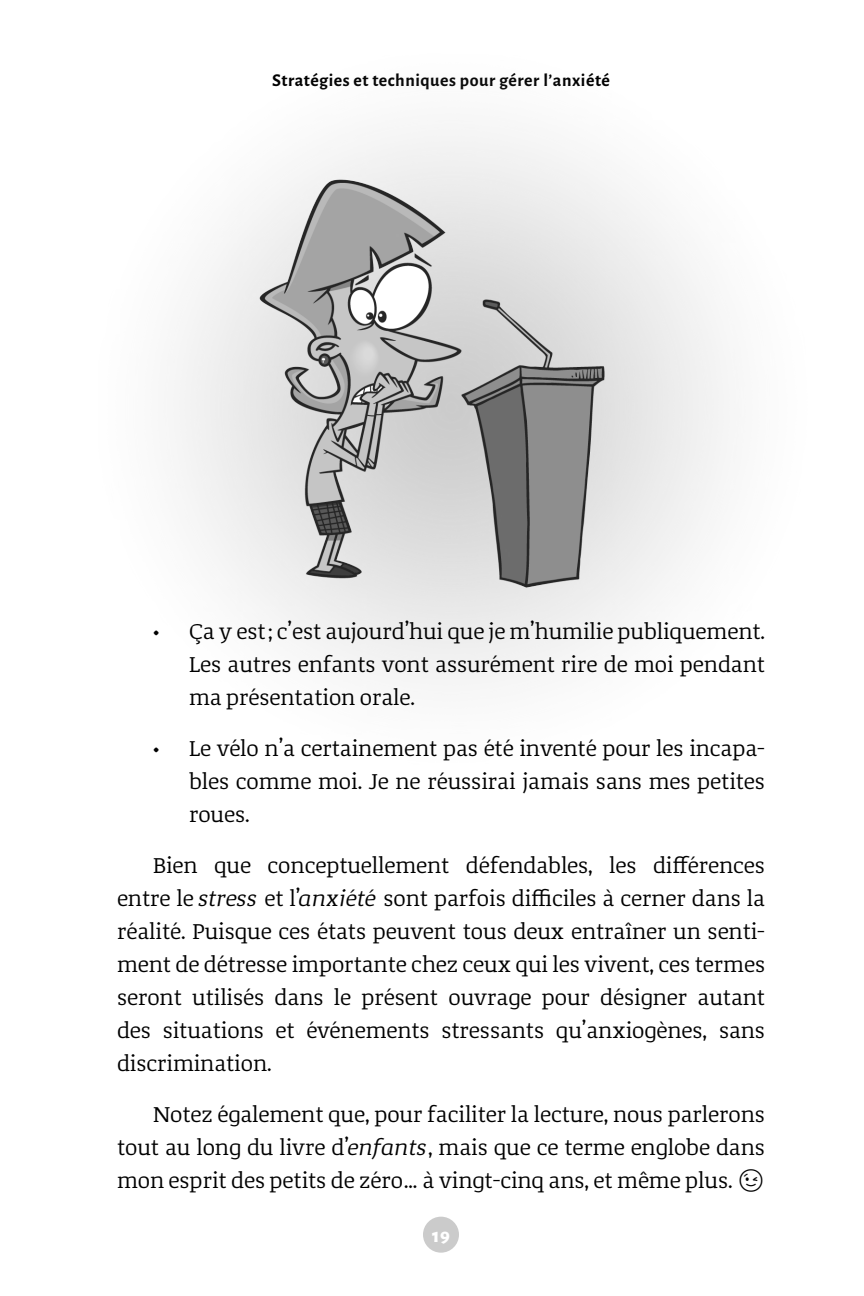
<style>
.page{position:relative;width:864px;height:1296px;background:#fff}
.page>*{position:absolute;margin:0;border:0;box-sizing:border-box;transform-origin:0 0}
.Anxiété_texte_courant{font:22px/33px "Corpo Serif";color:#000;text-align:justify}
.t1{font:800 20px "Alegreya Sans";color:#fff}
.t2{font:700 18px "Alegreya Sans";letter-spacing:.03em;color:#000}
.s1{font-style:italic}
</style>
<div class="page">
<div style="left:423px;top:1217px;width:36px;height:36px;background:#cbcbcb;border-radius:50%"></div>
<img style="left:179px;top:135px;width:545px;height:545px">
<p class="t2" style="left:272px;top:67px;width:340px">Stratégies et techniques pour gérer l’anxiété</p>
<p class="Anxiété_texte_courant" style="left:189px;top:616px;width:578px;text-indent:-36px">• Ça y est; c’est aujourd’hui que je m’humilie publiquement.<br>Les autres enfants vont assurément rire de moi pendant ma présentation orale.</p>
<p class="Anxiété_texte_courant" style="left:189px;top:733px;width:578px;text-indent:-36px">• Le vélo n’a certainement pas été inventé pour les incapa&shy;bles comme moi. Je ne réussirai jamais sans mes petites roues.</p>
<p class="Anxiété_texte_courant" style="left:117px;top:850px;width:650px;text-indent:36px">Bien que conceptuellement défendables, les différences entre le <span class="s1">stress</span> et l’<span class="s1">anxiété</span> sont parfois difficiles à cerner dans la réalité. Puisque ces états peuvent tous deux entraîner un senti&shy;ment de détresse importante chez ceux qui les vivent, ces termes seront utilisés dans le présent ouvrage pour désigner autant des situations et événements stressants qu’anxiogènes, sans discrimination.</p>
<p class="Anxiété_texte_courant" style="left:117px;top:1099px;width:649px;text-indent:36px">Notez également que, pour faciliter la lecture, nous parlerons tout au long du livre d’<span class="s1">enfants</span>, mais que ce terme englobe dans mon esprit des petits de zéro… à vingt-cinq ans, et même plus.</p>
<p class="t1" style="left:432px;top:1220px;width:19px">19</p>
</div>
